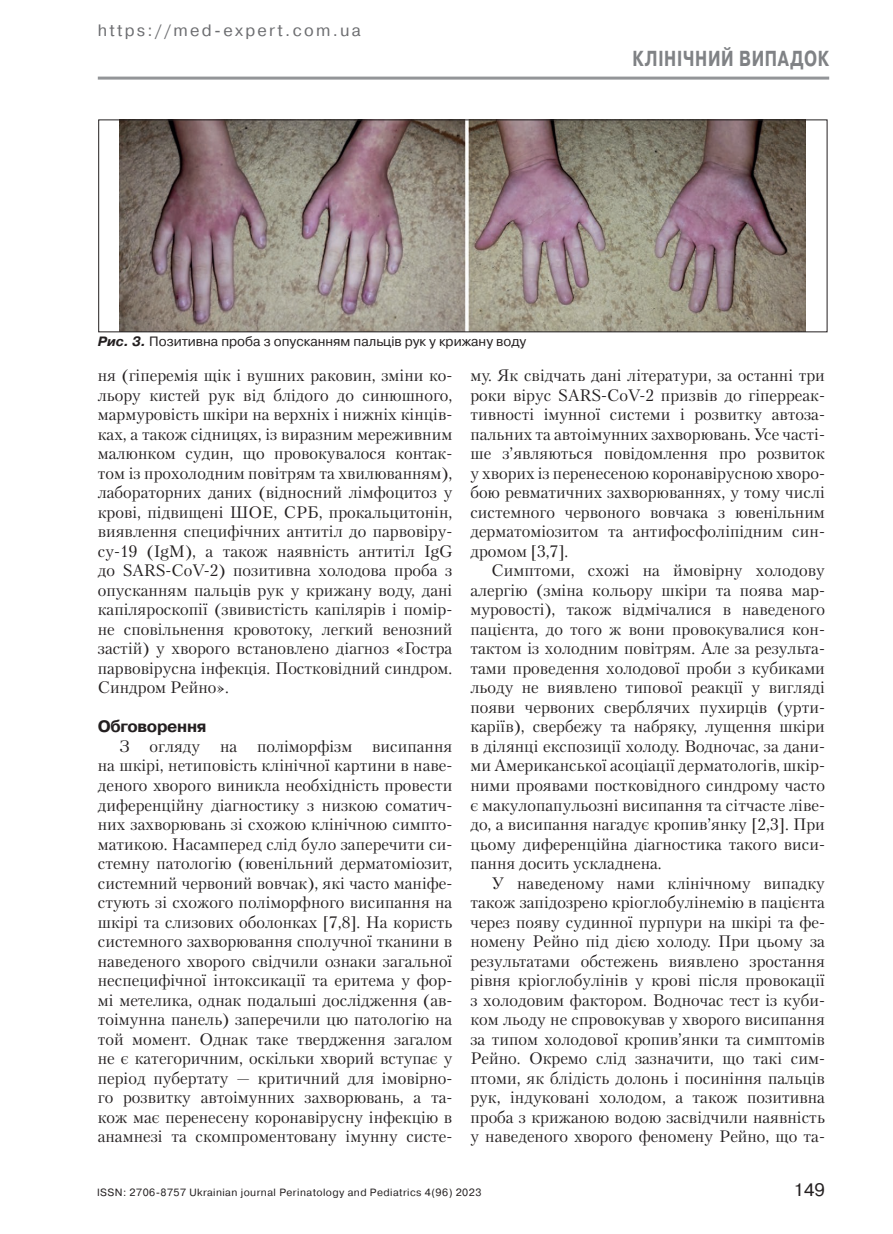
<style>
.page{position:relative;width:893px;height:1234px;background:#fff}
.page>*{position:absolute;margin:0;border:0;box-sizing:border-box;transform-origin:0 0}
.t1{font:700 21.75px "Pragmatica";letter-spacing:.04em;color:#808285;scale:.76 1}
.t2{font:18px "Pragmatica C";color:#231f20}
.ТЕКСТ{font:16.5px/19.5px "Petersburg";color:#231f20;text-align:justify}
.t3{font:16.5px "Pragmatica C";letter-spacing:.14em;color:#6c6d70}
.Підзаголовок{font:700 16.5px "Pragmatica";letter-spacing:-.02em;color:#231f20}
.Tabl-Shapka{font:13.5px "Pragmatica";color:#231f20}
.t4{font:10.5px "Pragmatica C";letter-spacing:.04em;color:#231f20}
.s1{font-weight:700;font-style:italic}
</style>
<div class="page">
<hr style="left:98px;top:77px;width:731px;height:3px;background:#939598">
<img style="left:120px;top:122px;width:686px;height:208px">
<div style="left:98px;top:120px;width:729px;height:212px;border:1px solid #231f20"></div>
<p class="t3" style="left:98px;top:21px;width:265px">https://med-expert.com.ua</p>
<p class="Tabl-Shapka" style="left:98px;top:332px;width:430px"><span class="s1">Рис. 3.</span> Позитивна проба з опусканням пальців рук у крижану воду</p>
<h1 class="t1" style="left:632px;top:45px;width:260px">КЛІНІЧНИЙ ВИПАДОК</h1>
<p class="ТЕКСТ" style="left:98px;top:365px;width:356px">ня (гіперемія щік і вушних раковин, зміни ко&shy;льору кистей рук від блідого до синюшного, мармуровість шкіри на верхніх і нижніх кінців&shy;ках, а також сідницях, із виразним мереживним малюнком судин, що провокувалося контак&shy;том із прохолодним повітрям та хвилюванням), лабораторних даних (відносний лімфоцитоз у крові, підвищені ШОЕ, СРБ, прокальцитонін, виявлення специфічних антитіл до парвовіру&shy;су-19 (IgM), а також наявність антитіл IgG до SARS-CоV-2) позитивна холодова проба з опусканням пальців рук у крижану воду, дані капіляроскопії (звивистість капілярів і помір&shy;не сповільнення кровотоку, легкий венозний застій) у хворого встановлено діагноз «Гостра парвовірусна інфекція. Постковідний синдром.<br>Синдром Рейно».</p>
<p class="Підзаголовок" style="left:98px;top:716px;width:110px">Обговорення</p>
<p class="ТЕКСТ" style="left:98px;top:736px;width:356px;text-indent:21px">З огляду на поліморфізм висипання на шкірі, нетиповість клінічної картини в наве&shy;деного хворого виникла необхідність провести диференційну діагностику з низкою соматич&shy;них захворювань зі схожою клінічною симпто&shy;матикою. Насамперед слід було заперечити си&shy;стемну патологію (ювенільний дерматоміозит, системний червоний вовчак), які часто маніфе&shy;стують зі схожого поліморфного висипання на шкірі та слизових оболонках [7,8]. На користь системного захворювання сполучної тканини в наведеного хворого свідчили ознаки загальної неспецифічної інтоксикації та еритема у фор&shy;мі метелика, однак подальші дослідження (ав&shy;тоімунна панель) заперечили цю патологію на той момент. Однак таке твердження загалом не є категоричним, оскільки хворий вступає у період пубертату — критичний для імовірно&shy;го розвитку автоімунних захворювань, а та&shy;кож має перенесену коронавірусну інфекцію в анамнезі та скомпроментовану імунну систе-</p>
<p class="ТЕКСТ" style="left:470px;top:365px;width:356px">му. Як свідчать дані літератури, за останні три роки вірус SARS-CоV-2 призвів до гіперреак&shy;тивності імунної системи і розвитку автоза&shy;пальних та автоімунних захворювань. Усе часті&shy;ше з’являються повідомлення про розвиток у хворих із перенесеною коронавірусною хворо&shy;бою ревматичних захворюваннях, у тому числі системного червоного вовчака з ювенільним дерматоміозитом та антифосфоліпідним син&shy;дромом [3,7].</p>
<p class="ТЕКСТ" style="left:470px;top:560px;width:356px;text-indent:21px">Симптоми, схожі на ймовірну холодову алергію (зміна кольору шкіри та поява мар&shy;муровості), також відмічалися в наведеного пацієнта, до того ж вони провокувалися кон&shy;тактом із холодним повітрям. Але за результа&shy;тами проведення холодової проби з кубиками льоду не виявлено типової реакції у вигляді появи червоних сверблячих пухирців (урти&shy;каріїв), свербежу та набряку, лущення шкіри в ділянці експозиції холоду. Водночас, за дани&shy;ми Американської асоціації дерматологів, шкір&shy;ними проявами постковідного синдрому часто є макулопапульозні висипання та сітчасте ліве&shy;до, а висипання нагадує кропив’янку [2,3]. При цьому диференційна діагностика такого виси&shy;пання досить ускладнена.</p>
<p class="ТЕКСТ" style="left:470px;top:872px;width:356px;text-indent:21px">У наведеному нами клінічному випадку також запідозрено кріоглобулінемію в пацієнта через появу судинної пурпури на шкірі та фе&shy;номену Рейно під дією холоду. При цьому за результатами обстежень виявлено зростання рівня кріоглобулінів у крові після провокації з холодовим фактором. Водночас тест із куби&shy;ком льоду не спровокував у хворого висипання за типом холодової кропив’янки та симптомів Рейно. Окремо слід зазначити, що такі сим&shy;птоми, як блідість долонь і посиніння пальців рук, індуковані холодом, а також позитивна проба з крижаною водою засвідчили наявність у наведеного хворого феномену Рейно, що та-</p>
<p class="t4" style="left:97px;top:1185px;width:386px">ISSN: 2706-8757 Ukrainian journal Perinatology and Pediatrics 4(96) 2023</p>
<p class="t2" style="left:794px;top:1178px;width:33px">149</p>
</div>
